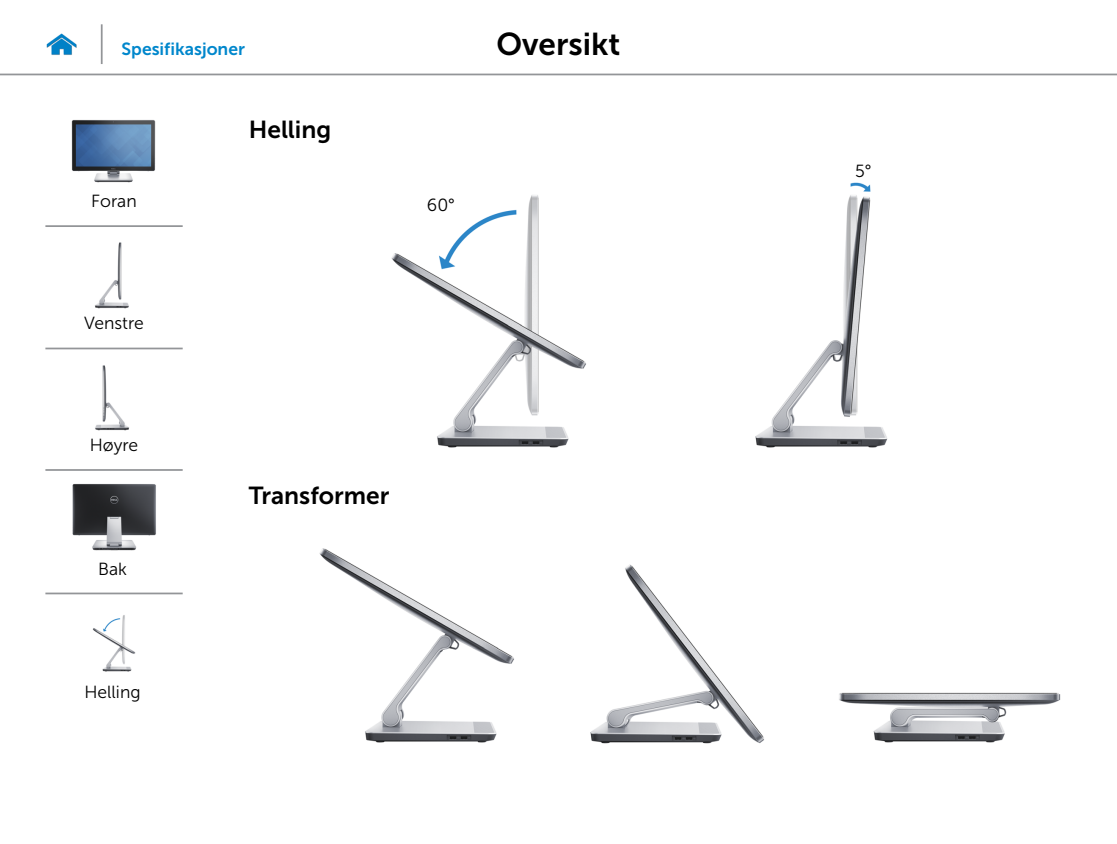
<style>
.page{position:relative;width:1117px;height:844px;background:#fff}
.page>*{position:absolute;margin:0;border:0;box-sizing:border-box;transform-origin:0 0}
.t1{font:31.5px "Museo Sans For Dell 700";color:#000}
.Head2{font:24.5px "Museo Sans For Dell 700";color:#000}
.Table_Paragraph{font:17.5px "Museo Sans For Dell 300";color:#000}
.t2{font:17.5px "Museo Sans For Dell 700";color:#0087cc}
</style>
<div class="page">
<hr style="left:0;top:74px;width:1116px;height:1px;background:#939598">
<img style="left:46px;top:33px;width:31px;height:22px">
<img style="left:391px;top:195px;width:195px;height:253px">
<img style="left:319px;top:548px;width:195px;height:195px">
<img style="left:590px;top:564px;width:174px;height:180px">
<img style="left:839px;top:692px;width:222px;height:51px">
<img style="left:755px;top:182px;width:133px;height:266px">
<hr style="left:101px;top:24px;width:2px;height:40px;background:#939598">
<img style="left:71px;top:120px;width:85px;height:63px">
<img style="left:95px;top:242px;width:34px;height:67px">
<img style="left:95px;top:365px;width:34px;height:66px">
<img style="left:72px;top:484px;width:84px;height:67px">
<img style="left:92px;top:615px;width:44px;height:57px">
<hr style="left:45px;top:225px;width:138px;height:2px;background:#939598">
<hr style="left:45px;top:347px;width:138px;height:2px;background:#939598">
<hr style="left:45px;top:469px;width:138px;height:1px;background:#939598">
<hr style="left:45px;top:592px;width:138px;height:2px;background:#939598">
<p class="t2" style="left:122px;top:39px;width:125px">Spesifikasjoner</p>
<h1 class="t1" style="left:496px;top:26px;width:125px">Oversikt</h1>
<p class="Table_Paragraph" style="left:91px;top:191px;width:47px">Foran</p>
<p class="Table_Paragraph" style="left:84px;top:313px;width:61px">Venstre</p>
<p class="Table_Paragraph" style="left:90px;top:436px;width:50px">Høyre</p>
<p class="Table_Paragraph" style="left:98px;top:559px;width:30px">Bak</p>
<p class="Table_Paragraph" style="left:84px;top:682px;width:58px">Helling</p>
<p class="Head2" style="left:249px;top:116px;width:84px">Helling</p>
<p class="Table_Paragraph" style="left:427px;top:195px;width:30px">60°</p>
<p class="Head2" style="left:249px;top:482px;width:142px">Transformer</p>
<p class="Table_Paragraph" style="left:854px;top:161px;width:18px">5°</p>
</div>
